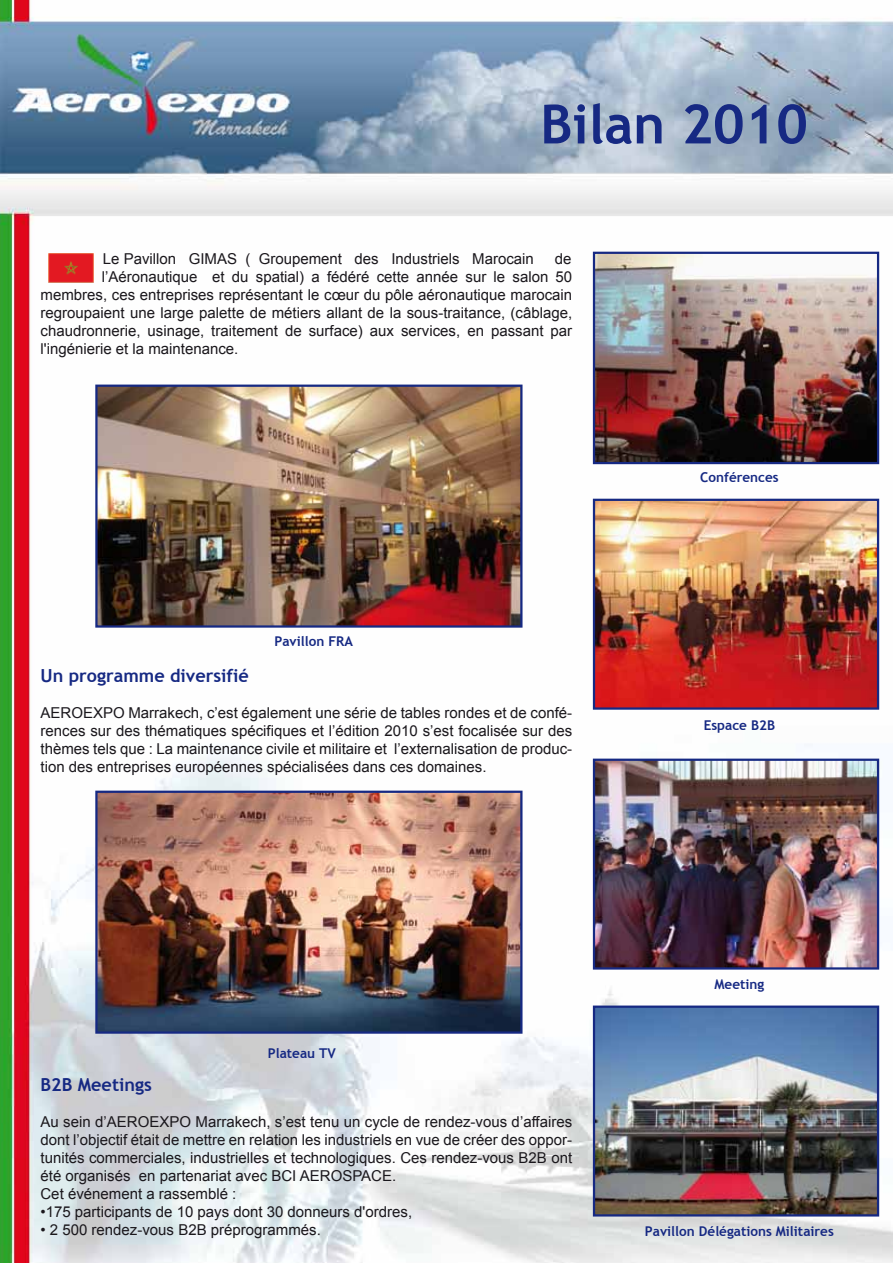
<style>
.page{position:relative;width:893px;height:1263px;background:#fff}
.page>*{position:absolute;margin:0;border:0;box-sizing:border-box;transform-origin:0 0}
.t1{font:700 54px "Trebuchet MS";color:#162983}
.t2{font:700 18px "Trebuchet MS";color:#162983}
.t3{font:15px/18px "Arial";color:#1a171c;text-align:justify}
.t4{font:700 13.5px "Trebuchet MS";color:#162983}
</style>
<div class="page">
<img style="left:0;top:0;width:893px;height:1263px">
<img style="left:596px;top:502px;width:280px;height:205px">
<img style="left:49px;top:253px;width:45px;height:30px">
<img style="left:596px;top:762px;width:280px;height:204px">
<div style="left:593px;top:759px;width:286px;height:210px;border:2px solid #162983"></div>
<img style="left:596px;top:255px;width:280px;height:206px">
<div style="left:593px;top:499px;width:286px;height:211px;border:2px solid #162983"></div>
<img style="left:98px;top:794px;width:421px;height:237px">
<div style="left:95px;top:791px;width:427px;height:243px;border:2px solid #162983"></div>
<img style="left:98px;top:388px;width:421px;height:237px">
<img style="left:596px;top:1008px;width:280px;height:205px">
<div style="left:593px;top:1005px;width:286px;height:211px;border:2px solid #162983"></div>
<div style="left:593px;top:252px;width:286px;height:212px;border:2px solid #162983"></div>
<div style="left:95px;top:385px;width:427px;height:243px;border:2px solid #162983"></div>
<h1 class="t1" style="left:540px;top:91px;width:269px">Bilan 2010</h1>
<p class="t3" style="left:103px;top:250px;width:433px">Le Pavillon GIMAS ( Groupement des Industriels Marocain</p>
<p class="t3" style="left:555px;top:250px;width:18px">de</p>
<p class="t3" style="left:102px;top:268px;width:472px">l’Aéronautique et du spatial) a fédéré cette année sur le salon 50</p>
<p class="t3" style="left:41px;top:286px;width:533px">membres, ces entreprises représentant le cœur du pôle aéronautique marocain</p>
<p class="t3" style="left:41px;top:304px;width:533px">regroupaient une large palette de métiers allant de la sous-traitance, (câblage,</p>
<p class="t3" style="left:41px;top:322px;width:533px">chaudronnerie, usinage, traitement de surface) aux services, en passant par</p>
<p class="t3" style="left:41px;top:340px;width:199px">l'ingénierie et la maintenance.</p>
<p class="t4" style="left:275px;top:633px;width:80px">Pavillon FRA</p>
<p class="t2" style="left:40px;top:664px;width:210px">Un programme diversifié</p>
<p class="t3" style="left:40px;top:704px;width:533px">AEROEXPO Marrakech, c’est également une série de tables rondes et de confé&shy;rences sur des thématiques spécifiques et l’édition 2010 s’est focalisée sur des thèmes tels que : La maintenance civile et militaire et l’externalisation de produc&shy;tion des entreprises européennes spécialisées dans ces domaines.</p>
<p class="t4" style="left:700px;top:469px;width:80px">Conférences</p>
<p class="t4" style="left:704px;top:716px;width:73px">Espace B2B</p>
<p class="t4" style="left:268px;top:1044px;width:70px">Plateau TV</p>
<p class="t2" style="left:40px;top:1073px;width:113px">B2B Meetings</p>
<p class="t3" style="left:40px;top:1113px;width:533px;text-align:left">Au sein d’AEROEXPO Marrakech, s’est tenu un cycle de rendez-vous d’affaires dont l’objectif était de mettre en relation les industriels en vue de créer des oppor&shy;tunités commerciales, industrielles et technologiques. Ces rendez-vous B2B ont été organisés en partenariat avec BCI AEROSPACE.<br>Cet événement a rassemblé :</p>
<p class="t3" style="left:40px;top:1203px;width:373px">•175 participants de 10 pays dont 30 donneurs d'ordres,</p>
<p class="t3" style="left:40px;top:1221px;width:282px">• 2 500 rendez-vous B2B préprogrammés.</p>
<p class="t4" style="left:715px;top:975px;width:51px">Meeting</p>
<p class="t4" style="left:645px;top:1222px;width:190px">Pavillon Délégations Militaires</p>
</div>
